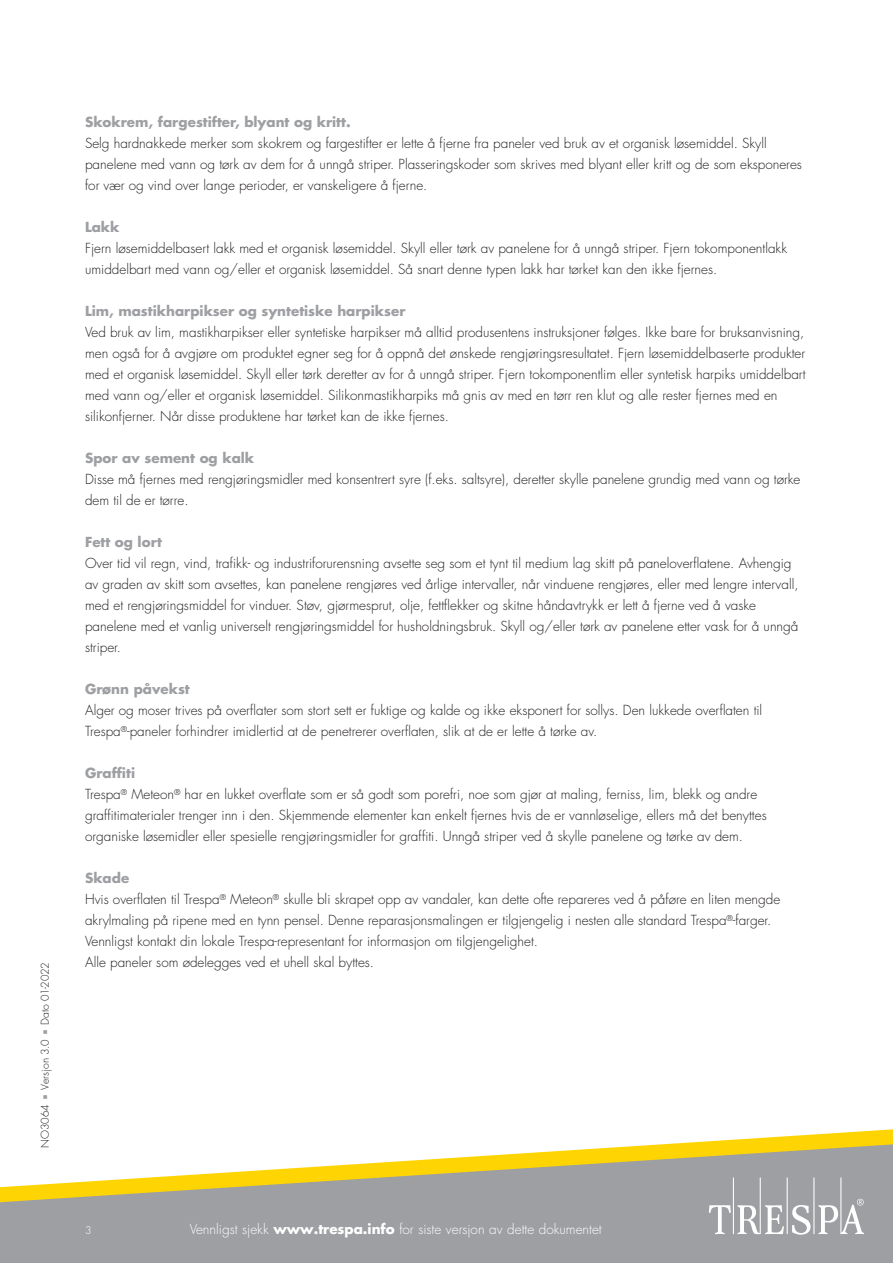
<style>
.page{position:relative;width:893px;height:1263px;background:#fff}
.page>*{position:absolute;margin:0;border:0;box-sizing:border-box;transform-origin:0 0}
.platte_tekst{font:300 13.5px/21px "Futura Std";color:#231f20}
.Tussenkopje_licht_gr{font:700 13.5px "Futura Std";color:#9d9fa2}
.t1{font:300 13.5px "Futura Std";color:#fff}
.t2{font:300 10.5px "Futura Std";color:#231f20}
.t3{font:300 10.5px "Futura Std";color:#fff}
.s1{color:#9d9fa2}
.s2{font-weight:700}
</style>
<div class="page">
<div style="left:0;top:1212px;width:893px;height:51px;background:#9d9fa2"></div>
<svg style="left:709px;top:1212px;width:155px;height:23px"></svg>
<svg style="left:0;top:1129px;width:893px;height:83px"></svg>
<p class="t2" style="left:38px;top:1148px;width:188px;rotate:-90deg">NO3064 <span class="s1">■</span> Versjon 3.0 <span class="s1">■</span> Dato 01-2022</p>
<p class="Tussenkopje_licht_gr" style="left:85px;top:113px;width:267px">Skokrem, fargestifter, blyant og kritt.</p>
<p class="platte_tekst" style="left:85px;top:133px;width:718px">Selg hardnakkede merker som skokrem og fargestifter er lette å fjerne fra paneler ved bruk av et organisk løsemiddel. Skyll panelene med vann og tørk av dem for å unngå striper. Plasseringskoder som skrives med blyant eller kritt og de som eksponeres for vær og vind over lange perioder, er vanskeligere å fjerne.</p>
<p class="Tussenkopje_licht_gr" style="left:85px;top:218px;width:36px">Lakk</p>
<p class="platte_tekst" style="left:85px;top:238px;width:704px">Fjern løsemiddelbasert lakk med et organisk løsemiddel. Skyll eller tørk av panelene for å unngå striper. Fjern tokomponentlakk umiddelbart med vann og/eller et organisk løsemiddel. Så snart denne typen lakk har tørket kan den ikke fjernes.</p>
<p class="Tussenkopje_licht_gr" style="left:85px;top:302px;width:322px">Lim, mastikharpikser og syntetiske harpikser</p>
<p class="platte_tekst" style="left:85px;top:322px;width:722px">Ved bruk av lim, mastikharpikser eller syntetiske harpikser må alltid produsentens instruksjoner følges. Ikke bare for bruksanvisning, men også for å avgjøre om produktet egner seg for å oppnå det ønskede rengjøringsresultatet. Fjern løsemiddelbaserte produkter med et organisk løsemiddel. Skyll eller tørk deretter av for å unngå striper. Fjern tokomponentlim eller syntetisk harpiks umiddelbart med vann og/eller et organisk løsemiddel. Silikonmastikharpiks må gnis av med en tørr ren klut og alle rester fjernes med en silikonfjerner. Når disse produktene har tørket kan de ikke fjernes.</p>
<p class="Tussenkopje_licht_gr" style="left:85px;top:449px;width:171px">Spor av sement og kalk</p>
<p class="platte_tekst" style="left:85px;top:469px;width:717px">Disse må fjernes med rengjøringsmidler med konsentrert syre (f.eks. saltsyre), deretter skylle panelene grundig med vann og tørke dem til de er tørre.</p>
<p class="Tussenkopje_licht_gr" style="left:85px;top:533px;width:78px">Fett og lort</p>
<p class="platte_tekst" style="left:85px;top:553px;width:715px">Over tid vil regn, vind, trafikk- og industriforurensning avsette seg som et tynt til medium lag skitt på paneloverflatene. Avhengig av graden av skitt som avsettes, kan panelene rengjøres ved årlige intervaller, når vinduene rengjøres, eller med lengre intervall, med et rengjøringsmiddel for vinduer. Støv, gjørmesprut, olje, fettflekker og skitne håndavtrykk er lett å fjerne ved å vaske panelene med et vanlig universelt rengjøringsmiddel for husholdningsbruk. Skyll og/eller tørk av panelene etter vask for å unngå striper.</p>
<p class="Tussenkopje_licht_gr" style="left:85px;top:680px;width:106px">Grønn påvekst</p>
<p class="platte_tekst" style="left:85px;top:700px;width:679px">Alger og moser trives på overflater som stort sett er fuktige og kalde og ikke eksponert for sollys. Den lukkede overflaten til<br>Trespa<sup>®</sup>-paneler forhindrer imidlertid at de penetrerer overflaten, slik at de er lette å tørke av.</p>
<p class="Tussenkopje_licht_gr" style="left:85px;top:764px;width:52px">Graffiti</p>
<p class="platte_tekst" style="left:85px;top:784px;width:683px">Trespa<sup>®</sup> Meteon<sup>®</sup> har en lukket overflate som er så godt som porefri, noe som gjør at maling, ferniss, lim, blekk og andre graffitimaterialer trenger inn i den. Skjemmende elementer kan enkelt fjernes hvis de er vannløselige, ellers må det benyttes organiske løsemidler eller spesielle rengjøringsmidler for graffiti. Unngå striper ved å skylle panelene og tørke av dem.</p>
<p class="Tussenkopje_licht_gr" style="left:85px;top:869px;width:46px">Skade</p>
<p class="platte_tekst" style="left:85px;top:889px;width:697px">Hvis overflaten til Trespa<sup>®</sup> Meteon<sup>®</sup> skulle bli skrapet opp av vandaler, kan dette ofte repareres ved å påføre en liten mengde akrylmaling på ripene med en tynn pensel. Denne reparasjonsmalingen er tilgjengelig i nesten alle standard Trespa<sup>®</sup>-farger.<br>Vennligst kontakt din lokale Trespa-representant for informasjon om tilgjengelighet.</p>
<p class="platte_tekst" style="left:85px;top:952px;width:291px">Alle paneler som ødelegges ved et uhell skal byttes.</p>
<p class="t3" style="left:85px;top:1223px;width:8px">3</p>
<p class="t1" style="left:190px;top:1220px;width:414px">Vennligst sjekk <span class="s2">www.trespa.info</span> for siste versjon av dette dokumentet</p>
</div>
